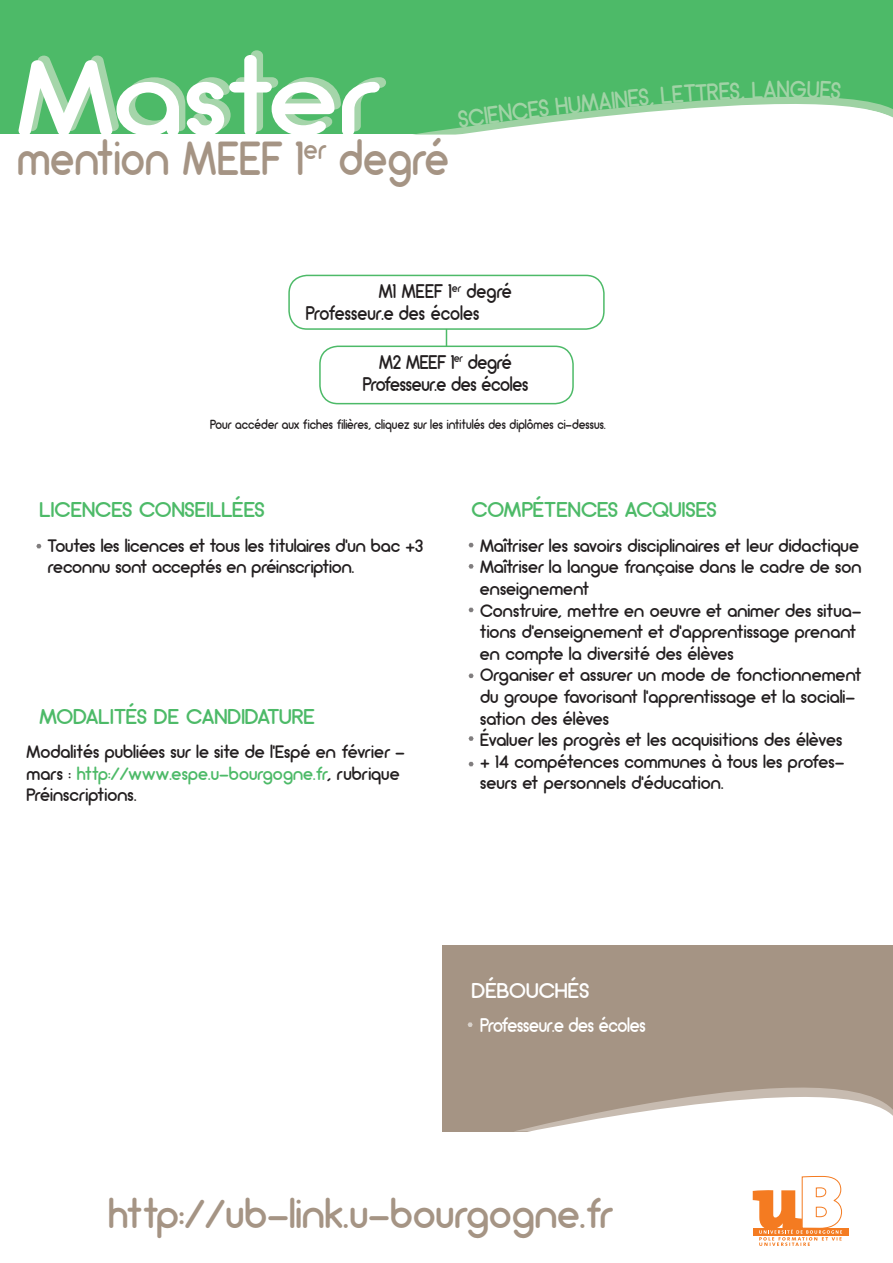
<style>
.page{position:relative;width:893px;height:1263px;background:#fff}
.page>*{position:absolute;margin:0;border:0;box-sizing:border-box;transform-origin:0 0}
.t1{font:108px "Arciform";letter-spacing:.01em;color:#fff;scale:1.16 1}
.Mention{font:47.85px "Arciform";letter-spacing:.005em;color:#a59484;scale:.91 1}
.Témoignage{font:40.5px "Arciform";color:#a59484}
.Mention-2{font:24.75px "Arciform";color:#a1d3a6;scale:.91 1}
.Tiitre_paragraphe{font:21.45px "Arciform";color:#4dba68;scale:1.05 1}
.Tiitre_paragraphe-2{font:21.45px "Arciform";color:#fff;scale:1.05 1}
.Mention-3{font:19.8px "Arciform";color:#231f20;scale:.91 1}
.Mention-4{font:19.8px "Arciform";letter-spacing:-.01em;color:#fff;scale:.91 1}
.Paragraphe{font:18px/21.6px "Arciform";letter-spacing:.005em;color:#231f20}
.Mention-5{font:13.2px "Arciform";color:#231f20;scale:.91 1}
.s1{color:#4dba68}
</style>
<div class="page">
<div style="left:0;top:0;width:893px;height:134px;background:#4dba68"></div>
<div style="left:753px;top:1228px;width:96px;height:8px;background:#f47b21"></div>
<svg style="left:753px;top:1175px;width:89px;height:71px"></svg>
<div style="left:443px;top:680px;width:450px;height:451px;background:#a59484"></div>
<svg style="left:513px;top:1087px;width:380px;height:45px"></svg>
<div style="left:288px;top:275px;width:317px;height:55px;border:2px solid #4dba68;border-radius:18px"></div>
<div style="left:319px;top:346px;width:255px;height:58px;border:2px solid #4dba68;border-radius:18px"></div>
<svg style="left:446px;top:329px;width:1px;height:18px"></svg>
<div style="left:433px;top:608px;width:460px;height:337px;background:#fff"></div>
<svg style="left:36px;top:544px;width:5px;height:4px"></svg>
<svg style="left:468px;top:1022px;width:5px;height:5px"></svg>
<svg style="left:468px;top:543px;width:6px;height:4px"></svg>
<svg style="left:468px;top:608px;width:6px;height:4px"></svg>
<svg style="left:468px;top:564px;width:6px;height:5px"></svg>
<svg style="left:468px;top:674px;width:6px;height:4px"></svg>
<svg style="left:468px;top:762px;width:6px;height:4px"></svg>
<svg style="left:468px;top:736px;width:6px;height:5px"></svg>
<svg style="left:413px;top:96px;width:480px;height:39px"></svg>
<p class="t1" style="left:17px;top:30px;width:310px">Master</p>
<p class="Mention" style="left:17px;top:128px;width:476px">mention MEEF 1<sup>er</sup> degré</p>
<p class="Mention-2" style="left:456px;top:104px;width:46px;rotate:-8deg">SCIE</p>
<p class="Mention-2" style="left:497px;top:98px;width:78px;rotate:-7deg">NCES H</p>
<p class="Mention-2" style="left:567px;top:90px;width:67px;rotate:-6deg">UMAIN</p>
<p class="Mention-2" style="left:627px;top:83px;width:63px;rotate:-5deg">ES, LE</p>
<p class="Mention-3" style="left:379px;top:279px;width:148px">M1 MEEF 1<sup>er</sup> degré</p>
<p class="Mention-3" style="left:306px;top:300px;width:192px">Professeur.e des écoles</p>
<p class="Mention-3" style="left:379px;top:350px;width:147px">M2 MEEF 1<sup>er</sup> degré</p>
<p class="Mention-3" style="left:363px;top:371px;width:183px">Professeur.e des écoles</p>
<p class="Mention-5" style="left:210px;top:416px;width:436px">Pour accéder aux fiches filières, cliquez sur les intitulés des diplômes ci-dessus.</p>
<p class="Tiitre_paragraphe" style="left:39px;top:496px;width:216px">LICENCES CONSEILLÉES</p>
<p class="Paragraphe" style="left:48px;top:534px;width:377px">Toutes les licences et tous les titulaires d’un bac +3 reconnu sont acceptés en préinscription.</p>
<p class="Tiitre_paragraphe" style="left:39px;top:703px;width:264px">MODALITÉS DE CANDIDATURE</p>
<p class="Paragraphe" style="left:27px;top:741px;width:380px">Modalités publiées sur le site de l’Espé en février - mars : <span class="s1">http://www.espe.u-bourgogne.fr</span>, rubrique<br>Préinscriptions.</p>
<p class="Tiitre_paragraphe" style="left:472px;top:496px;width:235px">COMPÉTENCES ACQUISES</p>
<p class="Paragraphe" style="left:480px;top:534px;width:380px">Maîtriser les savoirs disciplinaires et leur didactique</p>
<p class="Paragraphe" style="left:480px;top:556px;width:383px">Maîtriser la langue française dans le cadre de son enseignement</p>
<p class="Paragraphe" style="left:480px;top:599px;width:383px">Construire, mettre en oeuvre et animer des situa&shy;tions d’enseignement et d’apprentissage prenant en compte la diversité des élèves</p>
<p class="Paragraphe" style="left:480px;top:664px;width:383px">Organiser et assurer un mode de fonctionnement du groupe favorisant l’apprentissage et la sociali&shy;sation des élèves</p>
<p class="Paragraphe" style="left:480px;top:729px;width:364px">Évaluer les progrès et les acquisitions des élèves</p>
<p class="Paragraphe" style="left:480px;top:750px;width:366px">+ 14 compétences communes à tous les profes&shy;seurs et personnels d’éducation.</p>
<p class="Tiitre_paragraphe-2" style="left:472px;top:977px;width:113px">DÉBOUCHÉS</p>
<p class="Mention-4" style="left:480px;top:1013px;width:183px">Professeur.e des écoles</p>
<p class="Témoignage" style="left:108px;top:1188px;width:505px">http://ub-link.u-bourgogne.fr</p>
</div>
